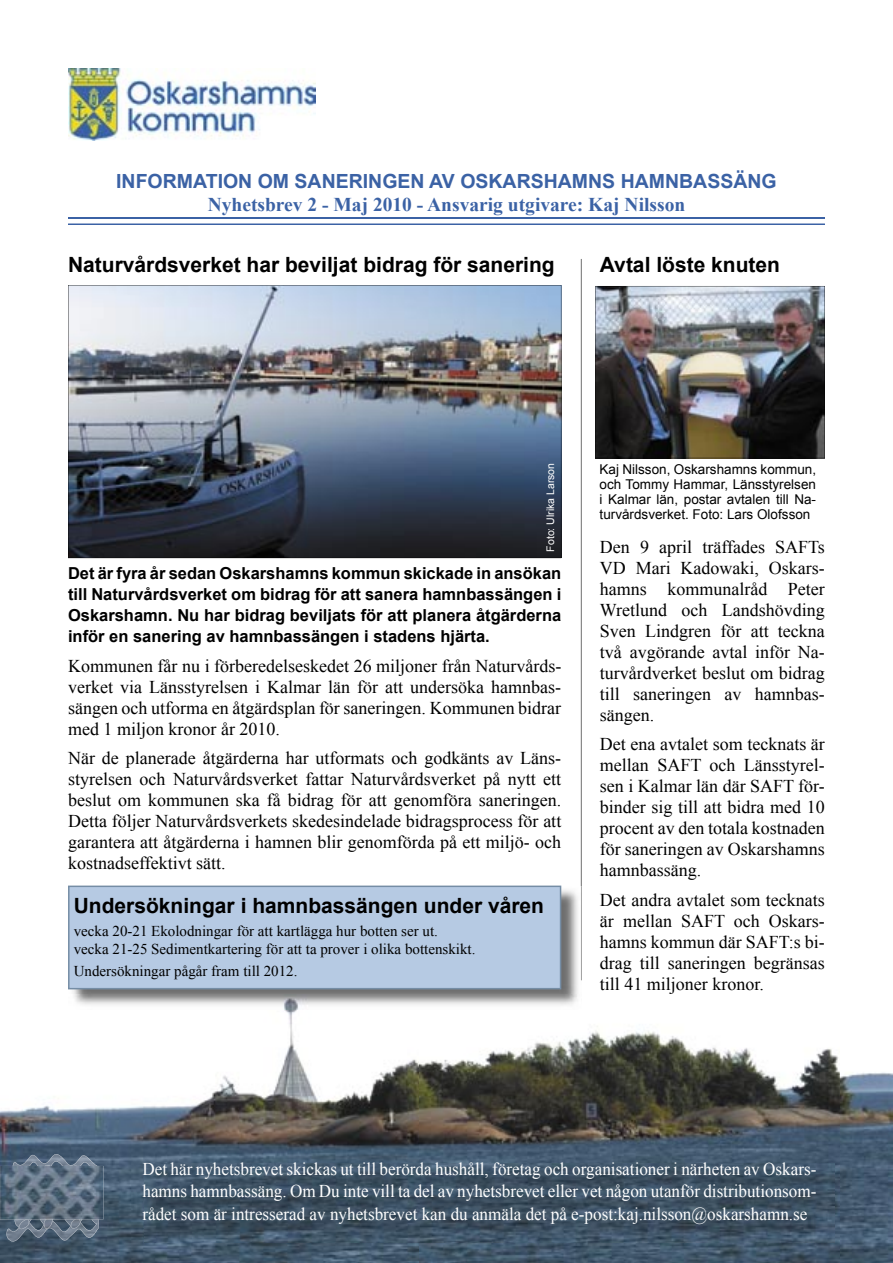
<style>
.page{position:relative;width:893px;height:1263px;background:#fff}
.page>*{position:absolute;margin:0;border:0;box-sizing:border-box;transform-origin:0 0}
.t1{font:700 21px "Arial";color:#000}
.t2{font:700 19.5px "Arial";color:#3b62a5}
.t3{font:700 19.5px "Times New Roman";color:#3b62a5}
.t4{font:18px/21px "Times New Roman";color:#000;text-align:justify}
.t5{font:18px/22.5px "Times New Roman";color:#fff;text-align:justify;scale:.95 1}
.t6{font:700 16.5px/21px "Arial";color:#000;text-align:justify}
.t7{font:15px/18px "Times New Roman";color:#000}
.t8{font:13.5px/15px "Arial";color:#000;text-align:justify}
.t9{font:10.5px "Arial";color:#fff}
</style>
<div class="page">
<img style="left:68px;top:68px;width:247px;height:73px">
<hr style="left:68px;top:217px;width:757px;height:2px;background:#3b62a5">
<hr style="left:68px;top:224px;width:757px;height:1px;background:#3b62a5">
<svg style="left:581px;top:259px;width:1px;height:627px"></svg>
<img style="left:0;top:1009px;width:893px;height:254px">
<img style="left:145px;top:1163px;width:689px;height:80px">
<img style="left:6px;top:1219px;width:93px;height:23px">
<svg style="left:70px;top:1219px;width:10px;height:9px"></svg>
<svg style="left:44px;top:1219px;width:9px;height:10px"></svg>
<svg style="left:19px;top:1219px;width:10px;height:10px"></svg>
<img style="left:13px;top:1154px;width:84px;height:12px">
<img style="left:69px;top:286px;width:492px;height:272px">
<hr style="left:68px;top:285px;width:1px;height:273px;background:#000">
<hr style="left:68px;top:558px;width:493px;height:1px;background:#000">
<hr style="left:561px;top:285px;width:1px;height:273px;background:#000">
<hr style="left:68px;top:285px;width:493px;height:1px;background:#000">
<img style="left:596px;top:287px;width:228px;height:171px">
<hr style="left:595px;top:286px;width:1px;height:172px;background:#000">
<hr style="left:595px;top:458px;width:230px;height:1px;background:#000">
<hr style="left:824px;top:286px;width:1px;height:172px;background:#000">
<hr style="left:595px;top:286px;width:230px;height:1px;background:#000">
<img style="left:69px;top:886px;width:513px;height:123px">
<img style="left:581px;top:886px;width:1px;height:94px">
<div style="left:69px;top:886px;width:492px;height:103px;background:#b6cae3"></div>
<hr style="left:68px;top:886px;width:2px;height:103px;background:#758da5">
<hr style="left:69px;top:988px;width:492px;height:1px;background:#758da5">
<hr style="left:560px;top:886px;width:1px;height:103px;background:#758da5">
<hr style="left:69px;top:885px;width:492px;height:2px;background:#758da5">
<img style="left:0;top:1166px;width:104px;height:53px">
<p class="t2" style="left:116px;top:168px;width:662px">INFORMATION OM SANERINGEN AV OSKARSHAMNS HAMNBASSÄNG</p>
<p class="t3" style="left:208px;top:191px;width:479px">Nyhetsbrev 2 - Maj 2010 - Ansvarig utgivare: Kaj Nilsson</p>
<p class="t1" style="left:68px;top:250px;width:488px">Naturvårdsverket har beviljat bidrag för sanering</p>
<p class="t1" style="left:600px;top:251px;width:182px">Avtal löste knuten</p>
<p class="t9" style="left:543px;top:552px;width:90px;rotate:-90deg">Foto: Ulrika Larson</p>
<p class="t6" style="left:68px;top:563px;width:495px">Det är fyra år sedan Oskarshamns kommun skickade in ansökan till Naturvårdsverket om bidrag för att sanera hamnbassängen i Oskarshamn. Nu har bidrag beviljats för att planera åtgärderna inför en sanering av hamnbassängen i stadens hjärta.</p>
<p class="t4" style="left:68px;top:655px;width:495px">Kommunen får nu i förberedelseskedet 26 miljoner från Naturvårds&shy;verket via Länsstyrelsen i Kalmar län för att undersöka hamnbas&shy;sängen och utforma en åtgärdsplan för saneringen. Kommunen bidrar med 1 miljon kronor år 2010.</p>
<p class="t4" style="left:68px;top:747px;width:495px">När de planerade åtgärderna har utformats och godkänts av Läns&shy;styrelsen och Naturvårdsverket fattar Naturvårdsverket på nytt ett beslut om kommunen ska få bidrag för att genomföra saneringen.<br>Detta följer Naturvårdsverkets skedesindelade bidragsprocess för att garantera att åtgärderna i hamnen blir genomförda på ett miljö- och kostnadseffektivt sätt.</p>
<p class="t1" style="left:74px;top:892px;width:472px">Undersökningar i hamnbassängen under våren</p>
<p class="t7" style="left:74px;top:921px;width:403px">vecka 20-21 Ekolodningar för att kartlägga hur botten ser ut. vecka 21-25 Sedimentkartering för att ta prover i olika bottenskikt.</p>
<p class="t7" style="left:74px;top:962px;width:225px">Undersökningar pågår fram till 2012.</p>
<p class="t8" style="left:600px;top:462px;width:218px">Kaj Nilsson, Oskarshamns kommun, och Tommy Hammar, Länsstyrelsen i Kalmar län, postar avtalen till Na&shy;turvårdsverket. Foto: Lars Olofsson</p>
<p class="t4" style="left:600px;top:536px;width:227px">Den 9 april träffades SAFTs VD Mari Kadowaki, Oskars&shy;hamns kommunalråd Peter Wretlund och Landshövding Sven Lindgren för att teckna två avgörande avtal inför Na&shy;turvårdverket beslut om bidrag till saneringen av hamnbas&shy;sängen.</p>
<p class="t4" style="left:600px;top:733px;width:227px">Det ena avtalet som tecknats är mellan SAFT och Länsstyrel&shy;sen i Kalmar län där SAFT för&shy;binder sig till att bidra med 10 procent av den totala kostnaden för saneringen av Oskarshamns hamnbassäng.</p>
<p class="t4" style="left:600px;top:889px;width:227px">Det andra avtalet som tecknats är mellan SAFT och Oskars&shy;hamns kommun där SAFT:s bi&shy;drag till saneringen begränsas till 41 miljoner kronor.</p>
<p class="t5" style="left:142px;top:1157px;width:711px">Det här nyhetsbrevet skickas ut till berörda hushåll, företag och organisationer i närheten av Oskars&shy;hamns hamnbassäng. Om Du inte vill ta del av nyhetsbrevet eller vet någon utanför distributionsom&shy;rådet som är intresserad av nyhetsbrevet kan du anmäla det på e-post:kaj.nilsson@oskarshamn.se</p>
</div>
